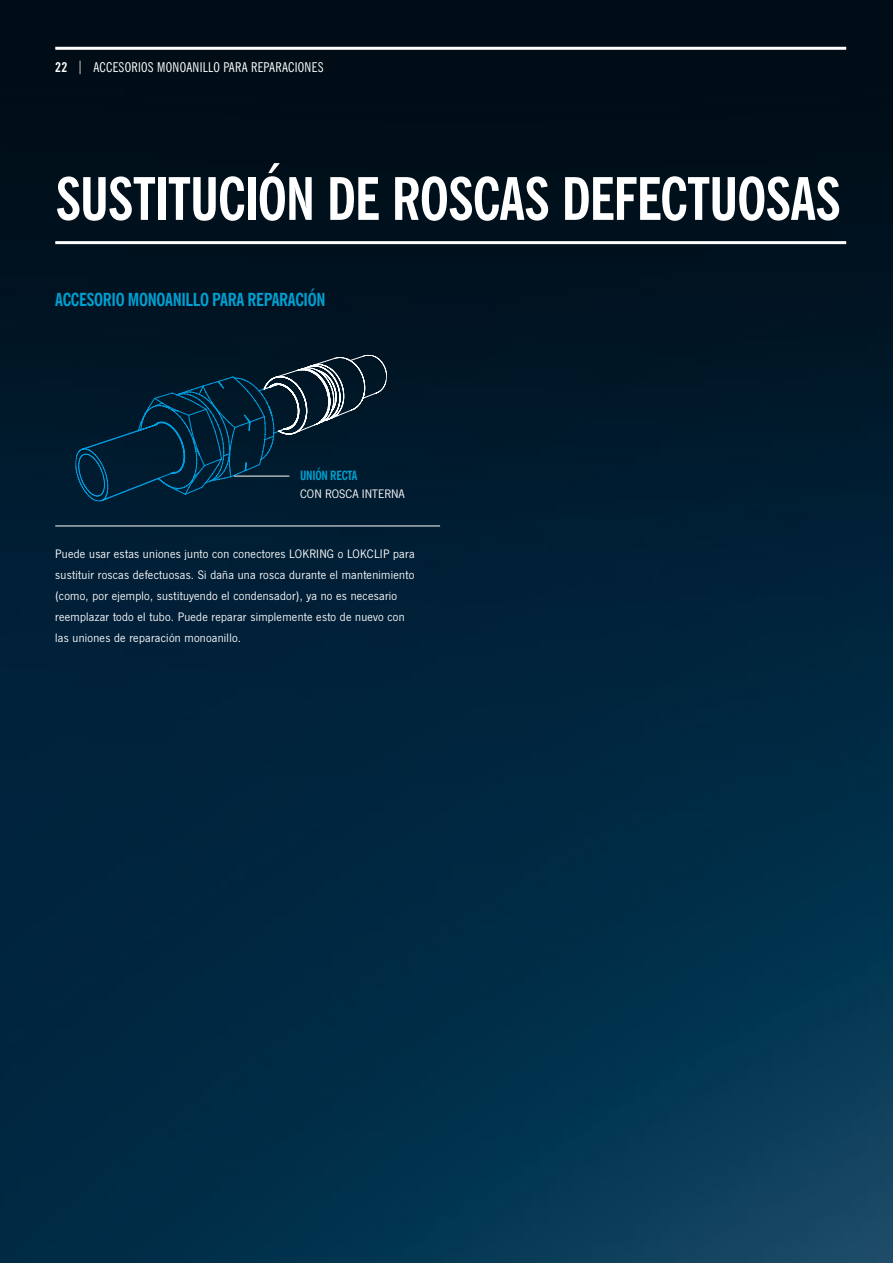
<style>
.page{position:relative;width:893px;height:1263px;background:#fff}
.page>*{position:absolute;margin:0;border:0;box-sizing:border-box;transform-origin:0 0}
.t1{font:700 condensed 58.5px "News Gothic BT";letter-spacing:-.025em;color:#fff}
.t2{font:700 condensed 18px "News Gothic BT";letter-spacing:-.02em;color:#00a0d1}
.t3{font:condensed 13.5px "News Gothic BT";letter-spacing:.02em;color:#fff}
.t4{font:12.75px/21px "News Gothic T";letter-spacing:.02em;color:#fff}
.t5{font:700 condensed 12.75px "News Gothic BT";letter-spacing:-.02em;color:#00a0d1}
.s1{font-weight:700}
</style>
<div class="page">
<img style="left:0;top:0;width:893px;height:1263px">
<hr style="left:55px;top:47px;width:791px;height:3px;background:#fff">
<hr style="left:55px;top:241px;width:791px;height:3px;background:#fff">
<svg style="left:75px;top:355px;width:312px;height:147px;background:#072538"></svg>
<hr style="left:55px;top:526px;width:385px;height:1px;background:#fff">
<hr style="left:234px;top:476px;width:55px;height:1px;background:#fff">
<p class="t3" style="left:55px;top:59px;width:270px"><span class="s1">22</span> | ACCESORIOS MONOANILLO PARA REPARACIONES</p>
<h1 class="t1" style="left:55px;top:163px;width:787px">SUSTITUCIÓN DE ROSCAS DEFECTUOSAS</h1>
<h2 class="t2" style="left:55px;top:289px;width:272px">ACCESORIO MONOANILLO PARA REPARACIÓN</h2>
<p class="t5" style="left:300px;top:468px;width:59px">UNIÓN RECTA</p>
<p class="t4" style="left:300px;top:483px;width:106px">CON ROSCA INTERNA</p>
<p class="t4" style="left:55px;top:543px;width:361px">Puede usar estas uniones junto con conectores LOKRING o LOKCLIP para sustituir roscas defectuosas. Si daña una rosca durante el mantenimiento (como, por ejemplo, sustituyendo el condensador), ya no es necesario reemplazar todo el tubo. Puede reparar simplemente esto de nuevo con las uniones de reparación monoanillo.</p>
</div>
